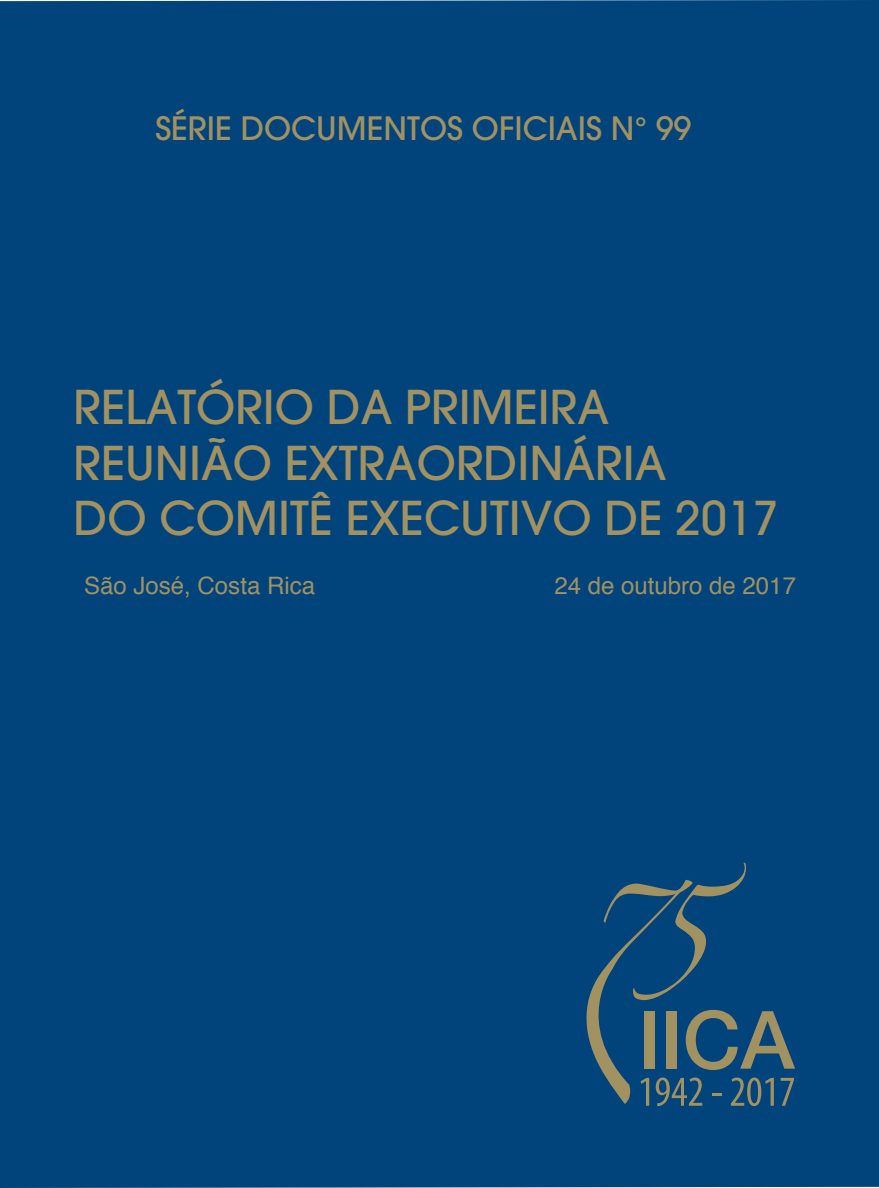
<style>
.page{position:relative;width:879px;height:1188px;background:#00447b}
.page>*{position:absolute;margin:0;border:0;box-sizing:border-box;transform-origin:0 0}
.t1{font:500 46.4px/55.6px "Avant Garde";color:#a29161}
.t2{font:500 32px "Avant Garde";color:#a29161}
.t3{font:24px "Helvetica";color:#a29161}
</style>
<div class="page">
<svg style="left:572px;top:863px;width:223px;height:243px;background:#1a5076"></svg>
<p class="t2" style="left:155px;top:109px;width:538px">SÉRIE DOCUMENTOS OFICIAIS N° 99</p>
<p class="t1" style="left:74px;top:379px;width:706px">RELATÓRIO DA PRIMEIRA<br>REUNIÃO EXTRAORDINÁRIA<br>DO COMITÊ EXECUTIVO DE 2017</p>
<p class="t3" style="left:84px;top:567px;width:232px">São José, Costa Rica</p>
<p class="t3" style="left:554px;top:567px;width:243px">24 de outubro de 2017</p>
</div>
